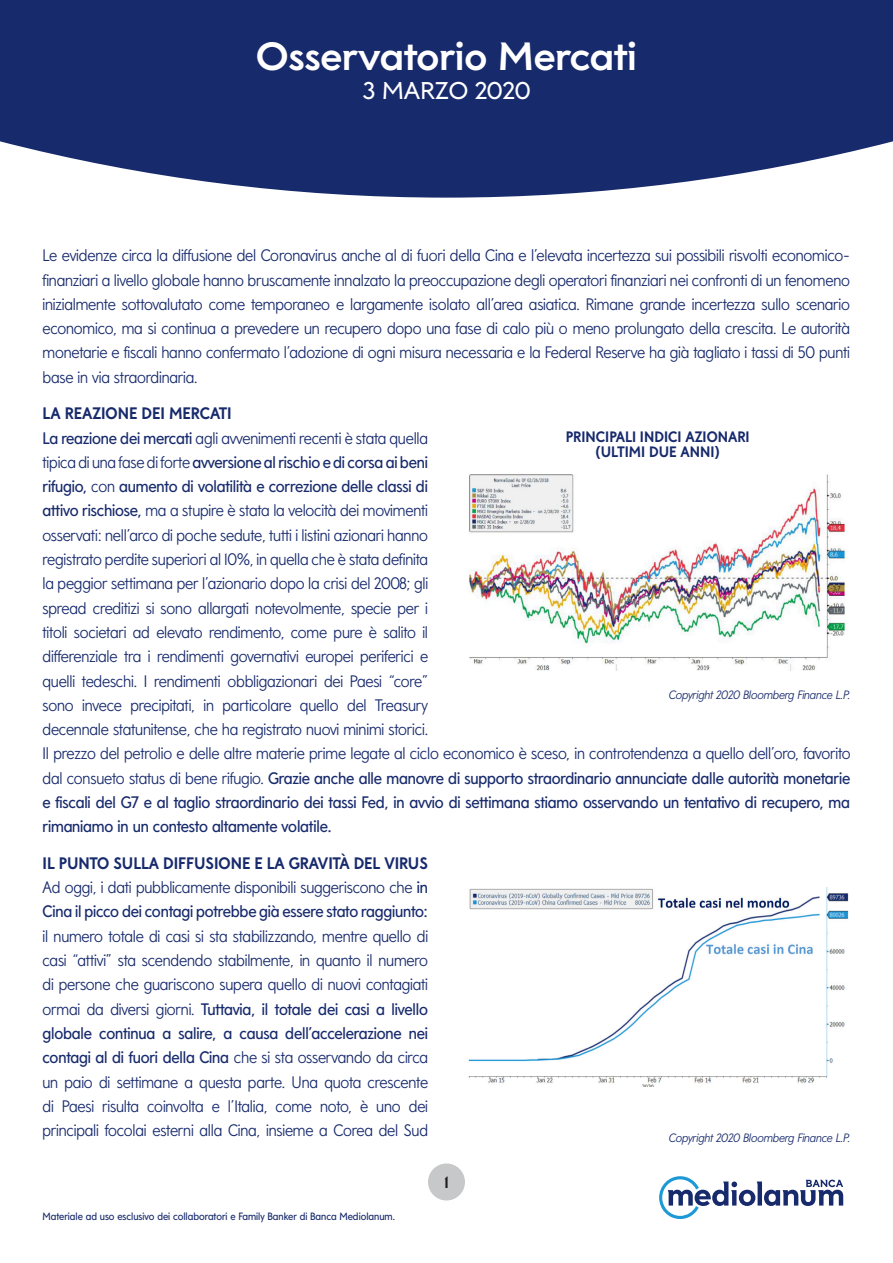
<style>
.page{position:relative;width:893px;height:1263px;background:#fff}
.page>*{position:absolute;margin:0;border:0;box-sizing:border-box;transform-origin:0 0}
.t1{font:39px "Mediolanum Semi serif Headline Bold";color:#fff}
.t2{font:24px "Mediolanum Semi serif Headline Regular";color:#fff}
.t3{font:300 16.5px/24.3px "Mediolanum Sans";letter-spacing:-.01em;color:#172a6c;text-align:justify}
.t4{font:16.5px/24.3px "Mediolanum Sans";letter-spacing:-.01em;color:#172a6c;text-align:justify}
.t5{font:700 16.5px "Mediolanum Sans";color:#172a6c}
.t6{font:700 16.5px "Mediolanum Sans";color:#231f20}
.t7{font:700 15px "Mediolanum Sans";color:#172a6c}
.t8{font:italic 300 12px "Mediolanum Sans";letter-spacing:-.01em;color:#172a6c}
.t9{font:10.5px "Mediolanum Sans";color:#172a6c}
.s1{font-weight:400}
.s2{font-weight:300}
</style>
<div class="page">
<svg style="left:0;top:0;width:893px;height:198px;background:#2d3e7a"></svg>
<div style="left:428px;top:1163px;width:37px;height:37px;background:#c6c8c9;border-radius:50%"></div>
<svg style="left:659px;top:1176px;width:184px;height:43px"></svg>
<img style="left:469px;top:474px;width:376px;height:196px">
<img style="left:468px;top:888px;width:381px;height:199px">
<h1 class="t1" style="left:256px;top:34px;width:382px">Osservatorio Mercati</h1>
<h2 class="t2" style="left:362px;top:77px;width:170px">3 MARZO 2020</h2>
<p class="t3" style="left:43px;top:244px;width:809px">Le evidenze circa la diffusione del Coronavirus anche al di fuori della Cina e l’elevata incertezza sui possibili risvolti economico&shy;finanziari a livello globale hanno bruscamente innalzato la preoccupazione degli operatori finanziari nei confronti di un fenomeno inizialmente sottovalutato come temporaneo e largamente isolato all’area asiatica. Rimane grande incertezza sullo scenario economico, ma si continua a prevedere un recupero dopo una fase di calo più o meno prolungato della crescita. Le autorità monetarie e fiscali hanno confermato l’adozione di ogni misura necessaria e la Federal Reserve ha già tagliato i tassi di 50 punti base in via straordinaria.</p>
<p class="t5" style="left:43px;top:404px;width:190px">LA REAZIONE DEI MERCATI</p>
<p class="t3" style="left:43px;top:426px;width:387px"><span class="s1">La reazione dei mercati</span> agli avvenimenti recenti è stata quella tipica di una fase di forte <span class="s1">avversione al rischio e di corsa ai beni rifugio,</span> con <span class="s1">aumento di volatilità e correzione delle classi di attivo rischiose,</span> ma a stupire è stata la velocità dei movimenti osservati: nell’arco di poche sedute, tutti i listini azionari hanno registrato perdite superiori al 10%, in quella che è stata definita la peggior settimana per l’azionario dopo la crisi del 2008; gli spread creditizi si sono allargati notevolmente, specie per i titoli societari ad elevato rendimento, come pure è salito il differenziale tra i rendimenti governativi europei periferici e quelli tedeschi. I rendimenti obbligazionari dei Paesi “core” sono invece precipitati, in particolare quello del Treasury decennale statunitense, che ha registrato nuovi minimi storici.</p>
<p class="t7" style="left:566px;top:428px;width:186px">PRINCIPALI INDICI AZIONARI</p>
<p class="t7" style="left:596px;top:443px;width:125px">(ULTIMI DUE ANNI)</p>
<p class="t8" style="left:669px;top:688px;width:183px">Copyright 2020 Bloomberg Finance L.P.</p>
<p class="t4" style="left:43px;top:742px;width:810px"><span class="s2">Il prezzo del petrolio e delle altre materie prime legate al ciclo economico è sceso, in controtendenza a quello dell’oro, favorito dal consueto status di bene rifugio.</span> Grazie anche alle manovre di supporto straordinario annunciate dalle autorità monetarie e fiscali del G7 e al taglio straordinario dei tassi Fed, in avvio di settimana stiamo osservando un tentativo di recupero, ma rimaniamo in un contesto altamente volatile.</p>
<p class="t5" style="left:43px;top:853px;width:387px">IL PUNTO SULLA DIFFUSIONE E LA GRAVITÀ DEL VIRUS</p>
<p class="t3" style="left:43px;top:875px;width:387px">Ad oggi, i dati pubblicamente disponibili suggeriscono che <span class="s1">in Cina il picco dei contagi potrebbe già essere stato raggiunto: </span>il numero totale di casi si sta stabilizzando, mentre quello di casi “attivi” sta scendendo stabilmente, in quanto il numero di persone che guariscono supera quello di nuovi contagiati ormai da diversi giorni. <span class="s1">Tuttavia, il totale dei casi a livello globale continua a salire, a causa dell’accelerazione nei contagi al di fuori della Cina</span> che si sta osservando da circa un paio di settimane a questa parte. Una quota crescente di Paesi risulta coinvolta e l’Italia, come noto, è uno dei principali focolai esterni alla Cina, insieme a Corea del Sud</p>
<p class="t9" style="left:43px;top:1211px;width:354px">Materiale ad uso esclusivo dei collaboratori e Family Banker di Banca Mediolanum.</p>
<p class="t6" style="left:444px;top:1172px;width:6px">1</p>
<p class="t8" style="left:669px;top:1131px;width:183px">Copyright 2020 Bloomberg Finance L.P.</p>
</div>
